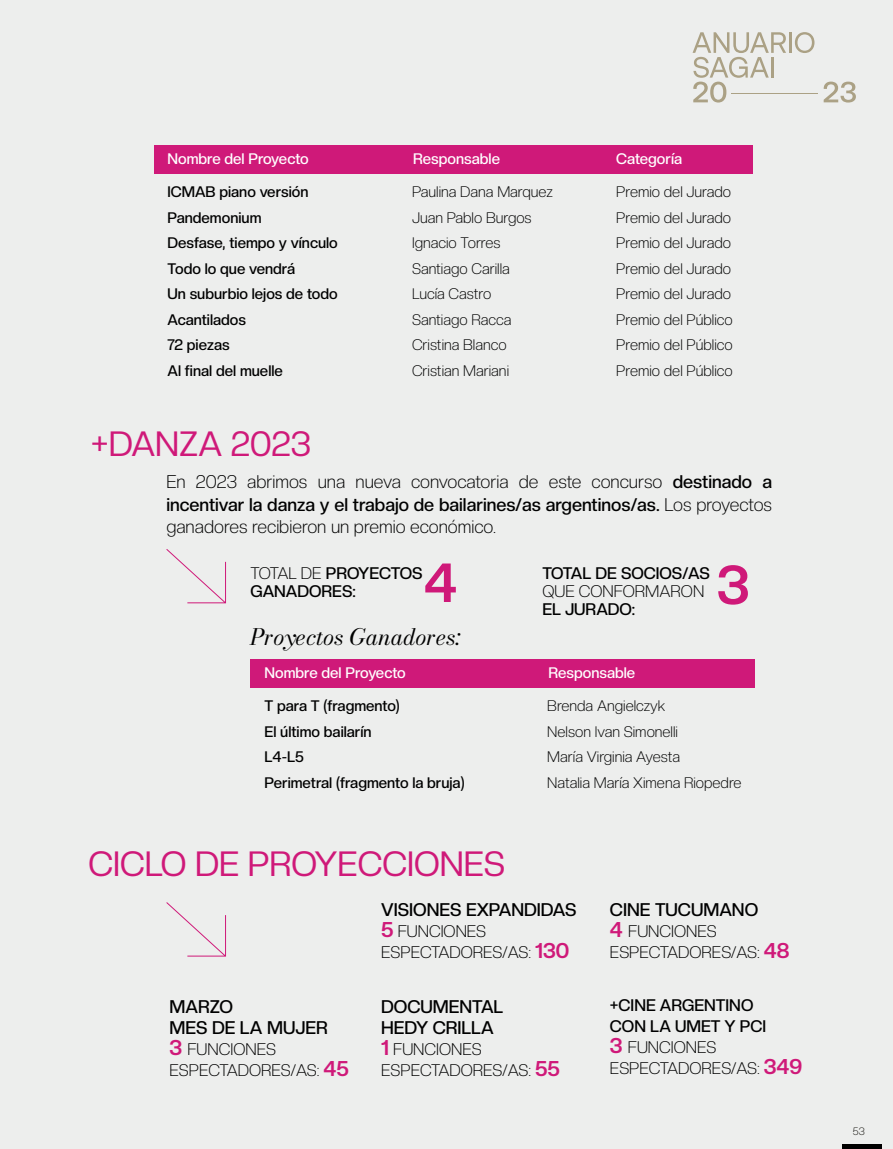
<style>
.page{position:relative;width:893px;height:1149px;background:#fff}
.page>*{position:absolute;margin:0;border:0;box-sizing:border-box;transform-origin:0 0}
.t1{font:700 54px "Creato Display";color:#cf1979}
.t2{font:34.5px "Creato Display";color:#cf1979}
.t3{font:italic 22.5px "Bodoni Moda";color:#000}
.t4{font:300 18px/22.5px "Creato Display";color:#000;text-align:justify}
.t5{font:500 18px/21px "Creato Display";color:#000}
.t6{font:300 16.5px/21px "Creato Display";color:#000}
.t7{font:500 16.5px/21px "Creato Display";color:#000}
.t8{font:300 15px/25.5px "Creato Display";color:#000}
.t9{font:500 15px/25.5px "Creato Display";color:#000}
.t10{font:500 15px "Creato Display";color:#fff}
.t11{font:300 10.5px "Creato Display";color:#12110c}
.s1{font-weight:500}
.s2{font-weight:300}
.s3{font-weight:700;font-size:21px;color:#cf1979}
</style>
<div class="page">
<div style="left:0;top:0;width:893px;height:1148px;background:#e9eae9"></div>
<div style="left:154px;top:145px;width:599px;height:28px;background:#cf1979"></div>
<hr style="left:789px;top:32px;width:3px;height:21px;background:#aba185">
<svg style="left:795px;top:32px;width:19px;height:21px"></svg>
<svg style="left:693px;top:32px;width:93px;height:70px"></svg>
<svg style="left:824px;top:82px;width:32px;height:20px"></svg>
<hr style="left:731px;top:93px;width:87px;height:1px;background:#aba185">
<div style="left:250px;top:659px;width:504px;height:28px;background:#cf1979"></div>
<svg style="left:166px;top:902px;width:60px;height:54px"></svg>
<svg style="left:166px;top:549px;width:60px;height:54px"></svg>
<div style="left:842px;top:1143px;width:39px;height:5px;background:#000"></div>
<p class="t10" style="left:168px;top:150px;width:143px">Nombre del Proyecto</p>
<p class="t10" style="left:413px;top:150px;width:88px">Responsable</p>
<p class="t10" style="left:616px;top:150px;width:67px">Categoría</p>
<p class="t9" style="left:168px;top:179px;width:172px">ICMAB piano versión<br>Pandemonium<br>Desfase, tiempo y vínculo<br>Todo lo que vendrá<br>Un suburbio lejos de todo<br>Acantilados<br>72 piezas<br>Al final del muelle</p>
<p class="t8" style="left:412px;top:179px;width:142px">Paulina Dana Marquez<br>Juan Pablo Burgos<br>Ignacio Torres<br>Santiago Carilla<br>Lucía Castro<br>Santiago Racca<br>Cristina Blanco<br>Cristian Mariani</p>
<p class="t8" style="left:616px;top:179px;width:118px;text-align:justify">Premio del Jurado Premio del Jurado Premio del Jurado Premio del Jurado Premio del Jurado Premio del Público Premio del Público Premio del Público</p>
<h2 class="t2" style="left:91px;top:423px;width:222px">+DANZA 2023</h2>
<p class="t4" style="left:166px;top:470px;width:607px">En 2023 abrimos una nueva convocatoria de este concurso <span class="s1">destinado a incentivar la danza y el trabajo de bailarines/as argentinos/as.</span> Los proyectos ganadores recibieron un premio económico.</p>
<p class="t7" style="left:250px;top:564px;width:174px;line-height:18px"><span class="s2">TOTAL DE</span> PROYECTOS<br>GANADORES:</p>
<h1 class="t1" style="left:424px;top:550px;width:35px">4</h1>
<p class="t7" style="left:542px;top:562px;width:169px">TOTAL DE SOCIOS/AS</p>
<h1 class="t1" style="left:717px;top:553px;width:34px">3</h1>
<p class="t6" style="left:542px;top:580px;width:163px">QUE CONFORMARON</p>
<p class="t7" style="left:542px;top:598px;width:95px">EL JURADO:</p>
<h3 class="t3" style="left:250px;top:621px;width:211px">Proyectos Ganadores:</h3>
<p class="t10" style="left:265px;top:663px;width:143px">Nombre del Proyecto</p>
<p class="t10" style="left:548px;top:663px;width:88px">Responsable</p>
<p class="t9" style="left:265px;top:692px;width:202px">T para T (fragmento)<br>El último bailarín<br>L4-L5<br>Perimetral (fragmento la bruja)</p>
<p class="t8" style="left:547px;top:692px;width:196px">Brenda Angielczyk<br>Nelson Ivan Simonelli<br>María Virginia Ayesta<br>Natalia María Ximena Riopedre</p>
<h2 class="t2" style="left:88px;top:843px;width:418px">CICLO DE PROYECCIONES</h2>
<p class="t5" style="left:381px;top:898px;width:197px">VISIONES EXPANDIDAS</p>
<p class="t6" style="left:381px;top:920px;width:189px"><span class="s3">5</span> FUNCIONES<br>ESPECTADORES/AS: <span class="s3">130</span></p>
<p class="t5" style="left:170px;top:995px;width:160px">MARZO<br>MES DE LA MUJER</p>
<p class="t6" style="left:170px;top:1037px;width:181px"><span class="s3">3</span> FUNCIONES<br>ESPECTADORES/AS: <span class="s3">45</span></p>
<p class="t5" style="left:381px;top:995px;width:124px">DOCUMENTAL<br>HEDY CRILLA</p>
<p class="t6" style="left:381px;top:1037px;width:180px"><span class="s3">1</span> FUNCIONES<br>ESPECTADORES/AS: <span class="s3">55</span></p>
<p class="t5" style="left:610px;top:898px;width:150px">CINE TUCUMANO</p>
<p class="t6" style="left:610px;top:920px;width:181px"><span class="s3">4</span> FUNCIONES<br>ESPECTADORES/AS: <span class="s3">48</span></p>
<p class="t7" style="left:610px;top:994px;width:194px">+CINE ARGENTINO<br>CON LA UMET Y PCI<br><span class="s3">3</span> <span class="s2">FUNCIONES<br>ESPECTADORES/AS:</span> <span class="s3">349</span></p>
<p class="t11" style="left:853px;top:1124px;width:13px">53</p>
</div>
